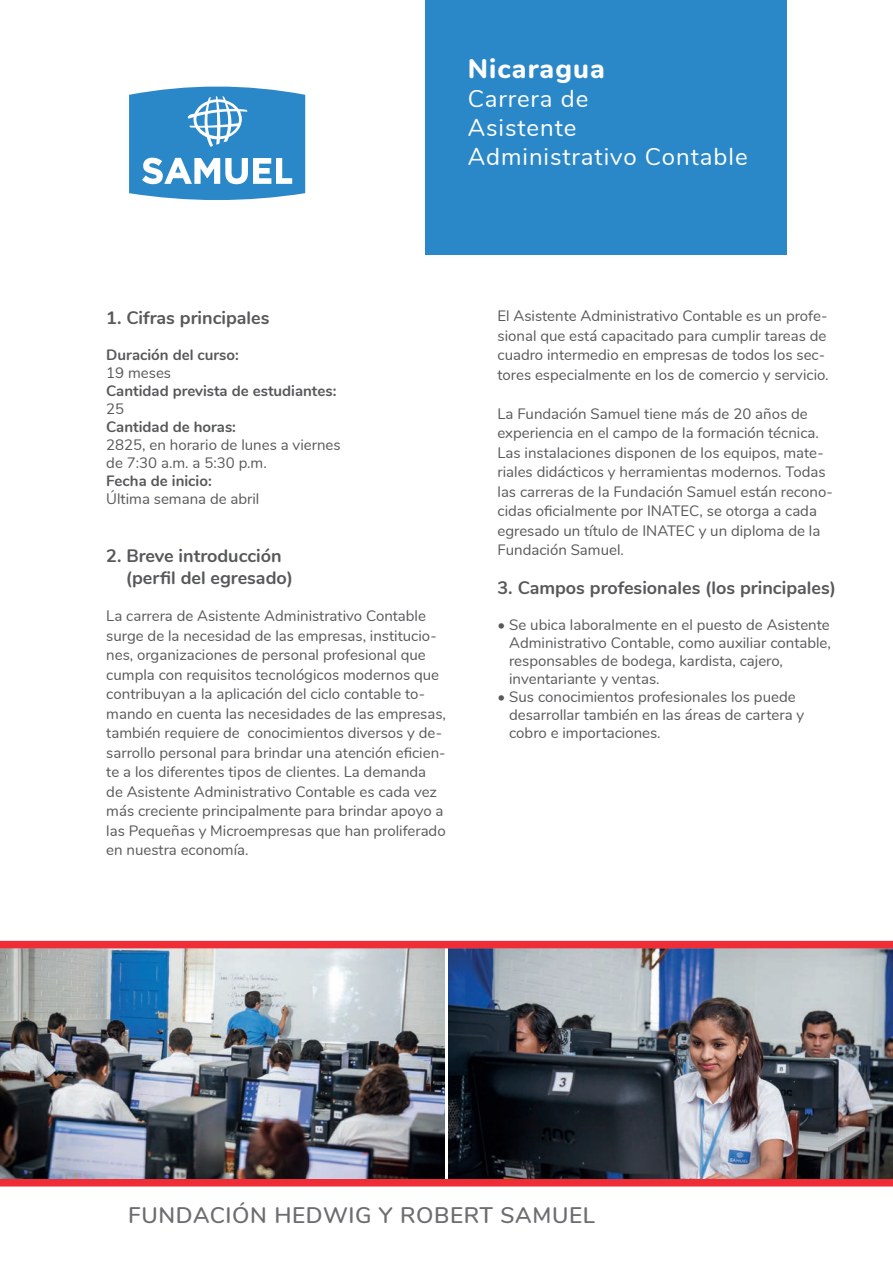
<style>
.page{position:relative;width:893px;height:1263px;background:#fff}
.page>*{position:absolute;margin:0;border:0;box-sizing:border-box;transform-origin:0 0}
.t1{font:800 27px "Nunito";letter-spacing:.04em;color:#fff}
.t2{font:24px/28.8px "Nunito";letter-spacing:.04em;color:#fff}
.t3{font:600 22.5px "Nunito";letter-spacing:.03em;color:#6c6d70}
.t4{font:700 18px/21.6px "Nunito";color:#57585a}
.t5{font:15px/19.5px "Nunito";color:#57585a}
.t6{font:700 15px "Nunito";color:#57585a}
</style>
<div class="page">
<img style="left:0;top:948px;width:445px;height:231px">
<img style="left:445px;top:948px;width:448px;height:231px">
<div style="left:425px;top:0;width:362px;height:254px;background:#2b88c8"></div>
<div style="left:0;top:941px;width:893px;height:7px;background:#ee2d36"></div>
<div style="left:0;top:1179px;width:893px;height:7px;background:#ee2d36"></div>
<svg style="left:129px;top:86px;width:176px;height:114px"></svg>
<h1 class="t1" style="left:468px;top:49px;width:139px">Nicaragua</h1>
<h2 class="t2" style="left:468px;top:83px;width:281px">Carrera de<br>Asistente<br>Administrativo Contable</h2>
<p class="t4" style="left:106px;top:306px;width:165px">1. Cifras principales</p>
<p class="t6" style="left:106px;top:344px;width:134px">Duración del curso:</p>
<p class="t5" style="left:106px;top:363px;width:66px">19 meses</p>
<p class="t6" style="left:106px;top:380px;width:232px">Cantidad prevista de estudiantes:</p>
<p class="t5" style="left:106px;top:399px;width:19px">25</p>
<p class="t6" style="left:106px;top:416px;width:131px">Cantidad de horas:</p>
<p class="t5" style="left:106px;top:435px;width:236px;line-height:18px">2825, en horario de lunes a viernes de 7:30 a.m. a 5:30 p.m.</p>
<p class="t6" style="left:106px;top:470px;width:107px">Fecha de inicio:</p>
<p class="t5" style="left:106px;top:489px;width:155px">Última semana de abril</p>
<p class="t4" style="left:126px;top:544px;width:169px;text-indent:-20px">2. Breve introducción (perfil del egresado)</p>
<p class="t5" style="left:106px;top:605px;width:341px">La carrera de Asistente Administrativo Contable surge de la necesidad de las empresas, institucio&shy;nes, organizaciones de personal profesional que cumpla con requisitos tecnológicos modernos que contribuyan a la aplicación del ciclo contable to&shy;mando en cuenta las necesidades de las empresas, también requiere de conocimientos diversos y de&shy;sarrollo personal para brindar una atención eficien&shy;te a los diferentes tipos de clientes. La demanda de Asistente Administrativo Contable es cada vez más creciente principalmente para brindar apoyo a las Pequeñas y Microempresas que han proliferado en nuestra economía.</p>
<p class="t5" style="left:497px;top:306px;width:333px">El Asistente Administrativo Contable es un profe&shy;sional que está capacitado para cumplir tareas de cuadro intermedio en empresas de todos los sec&shy;tores especialmente en los de comercio y servicio.</p>
<p class="t5" style="left:497px;top:403px;width:337px">La Fundación Samuel tiene más de 20 años de experiencia en el campo de la formación técnica.<br>Las instalaciones disponen de los equipos, mate&shy;riales didácticos y herramientas modernos. Todas las carreras de la Fundación Samuel están recono&shy;cidas oficialmente por INATEC, se otorga a cada egresado un título de INATEC y un diploma de la Fundación Samuel.</p>
<p class="t4" style="left:497px;top:576px;width:340px">3. Campos profesionales (los principales)</p>
<p class="t5" style="left:509px;top:615px;width:323px;line-height:18px;text-indent:-12px">• Se ubica laboralmente en el puesto de Asistente Administrativo Contable, como auxiliar contable, responsables de bodega, kardista, cajero, inventariante y ventas.</p>
<p class="t5" style="left:509px;top:687px;width:297px;line-height:18px;text-indent:-12px">• Sus conocimientos profesionales los puede desarrollar también en las áreas de cartera y cobro e importaciones.</p>
<h3 class="t3" style="left:128px;top:1198px;width:468px">FUNDACIÓN HEDWIG Y ROBERT SAMUEL</h3>
</div>
